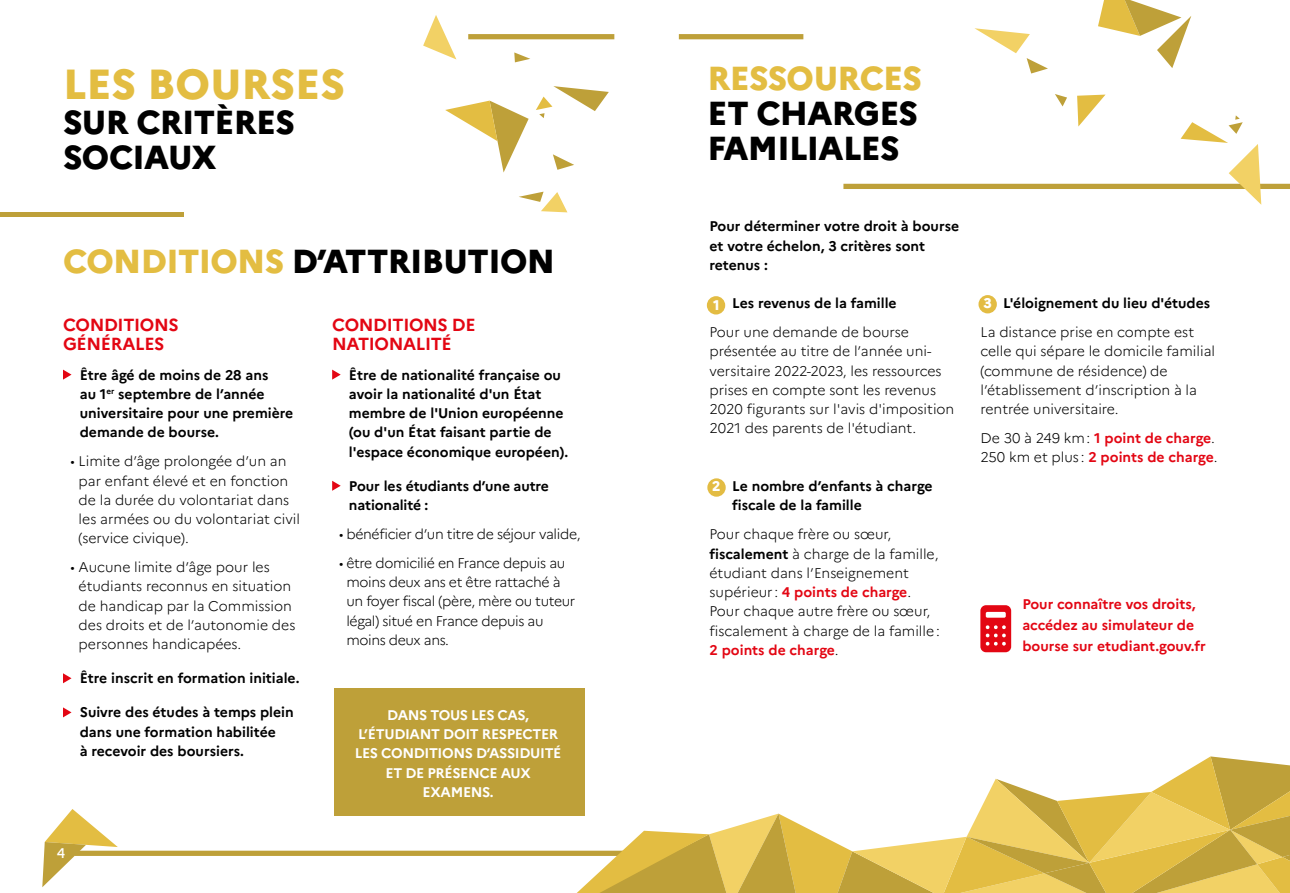
<style>
.page{position:relative;width:1290px;height:893px;background:#fff}
.page>*{position:absolute;margin:0;border:0;box-sizing:border-box;transform-origin:0 0}
.t1{font:800 42px "Marianne";color:#e3bd42}
.t2{font:800 33.25px/35px "Marianne";letter-spacing:-.02em;color:#000}
.t3{font:800 33.25px "Marianne";letter-spacing:-.02em;color:#e3bd42}
.t4{font:700 17.5px/19.2px "Marianne";letter-spacing:-.02em;color:#e30613}
.t5{font:300 14px/19.2px "Marianne";color:#000}
.t6{font:700 14px/19.2px "Marianne";color:#000}
.t7{font:300 14px/19.2px "Marianne";letter-spacing:-.025em;color:#000}
.t8{font:700 14px/21px "Marianne";color:#e30613}
.t9{font:700 14px/19.2px "Marianne";letter-spacing:-.025em;color:#fff;text-align:center}
.t10{font:800 14px "Marianne";color:#fff}
.t11{font:500 14px "Marianne";color:#fff}
.s1{color:#e3bd42}
.s2{font-weight:700}
.s3{font-weight:700;color:#e30613}
.s4{font-weight:300;color:#000}
</style>
<div class="page">
<div style="left:74px;top:851px;width:572px;height:5px;background:#bea039"></div>
<svg style="left:63px;top:370px;width:9px;height:10px"></svg>
<svg style="left:63px;top:673px;width:9px;height:10px"></svg>
<svg style="left:63px;top:707px;width:9px;height:10px"></svg>
<svg style="left:332px;top:370px;width:9px;height:10px"></svg>
<svg style="left:332px;top:481px;width:9px;height:10px"></svg>
<div style="left:843px;top:184px;width:447px;height:5px;background:#bea039"></div>
<div style="left:334px;top:688px;width:250px;height:128px;background:#bea039"></div>
<div style="left:0;top:212px;width:184px;height:5px;background:#bea039"></div>
<div style="left:468px;top:34px;width:146px;height:5px;background:#bea039"></div>
<svg style="left:42px;top:809px;width:76px;height:78px"></svg>
<div style="left:707px;top:296px;width:18px;height:19px;background:#e3bc43;border-radius:50%"></div>
<div style="left:707px;top:478px;width:19px;height:19px;background:#e3bc43;border-radius:50%"></div>
<div style="left:978px;top:295px;width:19px;height:18px;background:#e3bc43;border-radius:50%"></div>
<svg style="left:980px;top:605px;width:31px;height:47px"></svg>
<div style="left:679px;top:34px;width:124px;height:5px;background:#bea039"></div>
<svg style="left:974px;top:28px;width:74px;height:46px"></svg>
<svg style="left:1098px;top:0;width:93px;height:68px"></svg>
<svg style="left:1055px;top:94px;width:12px;height:12px"></svg>
<svg style="left:1077px;top:95px;width:28px;height:32px"></svg>
<svg style="left:1180px;top:115px;width:81px;height:90px"></svg>
<svg style="left:514px;top:52px;width:16px;height:10px"></svg>
<svg style="left:423px;top:15px;width:33px;height:44px"></svg>
<svg style="left:519px;top:192px;width:48px;height:20px"></svg>
<svg style="left:553px;top:154px;width:21px;height:16px"></svg>
<svg style="left:445px;top:101px;width:84px;height:71px"></svg>
<svg style="left:536px;top:86px;width:73px;height:32px"></svg>
<svg style="left:577px;top:756px;width:713px;height:137px"></svg>
<h1 class="t1" style="left:63px;top:58px;width:283px">LES BOURSES</h1>
<h2 class="t2" style="left:63px;top:104px;width:233px">SUR CRITÈRES<br>SOCIAUX</h2>
<h2 class="t2" style="left:63px;top:244px;width:493px"><span class="s1">CONDITIONS</span> D’ATTRIBUTION</h2>
<p class="t4" style="left:63px;top:315px;width:117px">CONDITIONS<br>GÉNÉRALES</p>
<p class="t6" style="left:80px;top:365px;width:215px">Être âgé de moins de 28 ans<br>au 1<sup>er</sup> septembre de l’année universitaire pour une première demande de bourse.</p>
<p class="t5" style="left:79px;top:452px;width:223px;text-indent:-8px">• Limite d’âge prolongée d’un an par enfant élevé et en fonction de la durée du volontariat dans les armées ou du volontariat civil (service civique).</p>
<p class="t5" style="left:79px;top:557px;width:218px;text-indent:-8px">• Aucune limite d’âge pour les étudiants reconnus en situation de handicap par la Commission des droits et de l’autonomie des personnes handicapées.</p>
<p class="t6" style="left:80px;top:669px;width:221px">Être inscrit en formation initiale.</p>
<p class="t6" style="left:80px;top:703px;width:215px">Suivre des études à temps plein dans une formation habilitée<br>à recevoir des boursiers.</p>
<p class="t11" style="left:57px;top:845px;width:10px">4</p>
<p class="t4" style="left:332px;top:315px;width:145px">CONDITIONS DE<br>NATIONALITÉ</p>
<p class="t6" style="left:349px;top:365px;width:221px">Être de nationalité française ou avoir la nationalité d'un État membre de l'Union européenne (ou d'un État faisant partie de l'espace économique européen).</p>
<p class="t6" style="left:349px;top:476px;width:202px">Pour les étudiants d’une autre nationalité :</p>
<p class="t7" style="left:339px;top:524px;width:243px">• bénéficier d’un titre de séjour valide,</p>
<p class="t7" style="left:346px;top:553px;width:231px;text-indent:-7px">• être domicilié en France depuis au moins deux ans et être rattaché à un foyer fiscal (père, mère ou tuteur légal) situé en France depuis au moins deux ans.</p>
<p class="t9" style="left:355px;top:705px;width:208px">DANS TOUS LES CAS,<br>L’ÉTUDIANT DOIT RESPECTER<br>LES CONDITIONS D’ASSIDUITÉ<br>ET DE PRÉSENCE AUX<br>EXAMENS.</p>
<h2 class="t3" style="left:707px;top:58px;width:216px">RESSOURCES</h2>
<h2 class="t2" style="left:707px;top:96px;width:212px">ET CHARGES<br>FAMILIALES</h2>
<p class="t6" style="left:709px;top:217px;width:251px">Pour déterminer votre droit à bourse et votre échelon, 3 critères sont retenus :</p>
<p class="t6" style="left:732px;top:294px;width:166px">Les revenus de la famille</p>
<p class="t5" style="left:709px;top:322px;width:246px">Pour une demande de bourse présentée au titre de l’année uni&shy;versitaire 2022-2023, les ressources prises en compte sont les revenus 2020 figurants sur l'avis d'imposition 2021 des parents de l'étudiant.</p>
<p class="t10" style="left:713px;top:296px;width:8px">1</p>
<p class="t6" style="left:732px;top:476px;width:202px">Le nombre d’enfants à charge fiscale de la famille</p>
<p class="t5" style="left:709px;top:525px;width:232px">Pour chaque frère ou sœur, <span class="s2">fiscalement</span> à charge de la famille, étudiant dans l’Enseignement supérieur: <span class="s3">4 points de charge</span>.<br>Pour chaque autre frère ou sœur, fiscalement à charge de la famille:<br><span class="s3">2 points de charge</span>.</p>
<p class="t10" style="left:712px;top:478px;width:10px">2</p>
<p class="t6" style="left:1003px;top:294px;width:208px">L'éloignement du lieu d'études</p>
<p class="t5" style="left:980px;top:323px;width:236px">La distance prise en compte est celle qui sépare le domicile familial (commune de résidence) de l’établissement d’inscription à la rentrée universitaire.</p>
<p class="t8" style="left:980px;top:428px;width:239px;line-height:19.2px"><span class="s4">De 30 à 249 km:</span> 1 point de charge<span class="s4">.<br>250 km et plus :</span> 2 points de charge<span class="s4">.</span></p>
<p class="t10" style="left:983px;top:295px;width:10px">3</p>
<p class="t8" style="left:1022px;top:593px;width:185px">Pour connaître vos droits, accédez au simulateur de bourse sur etudiant.gouv.fr</p>
</div>
